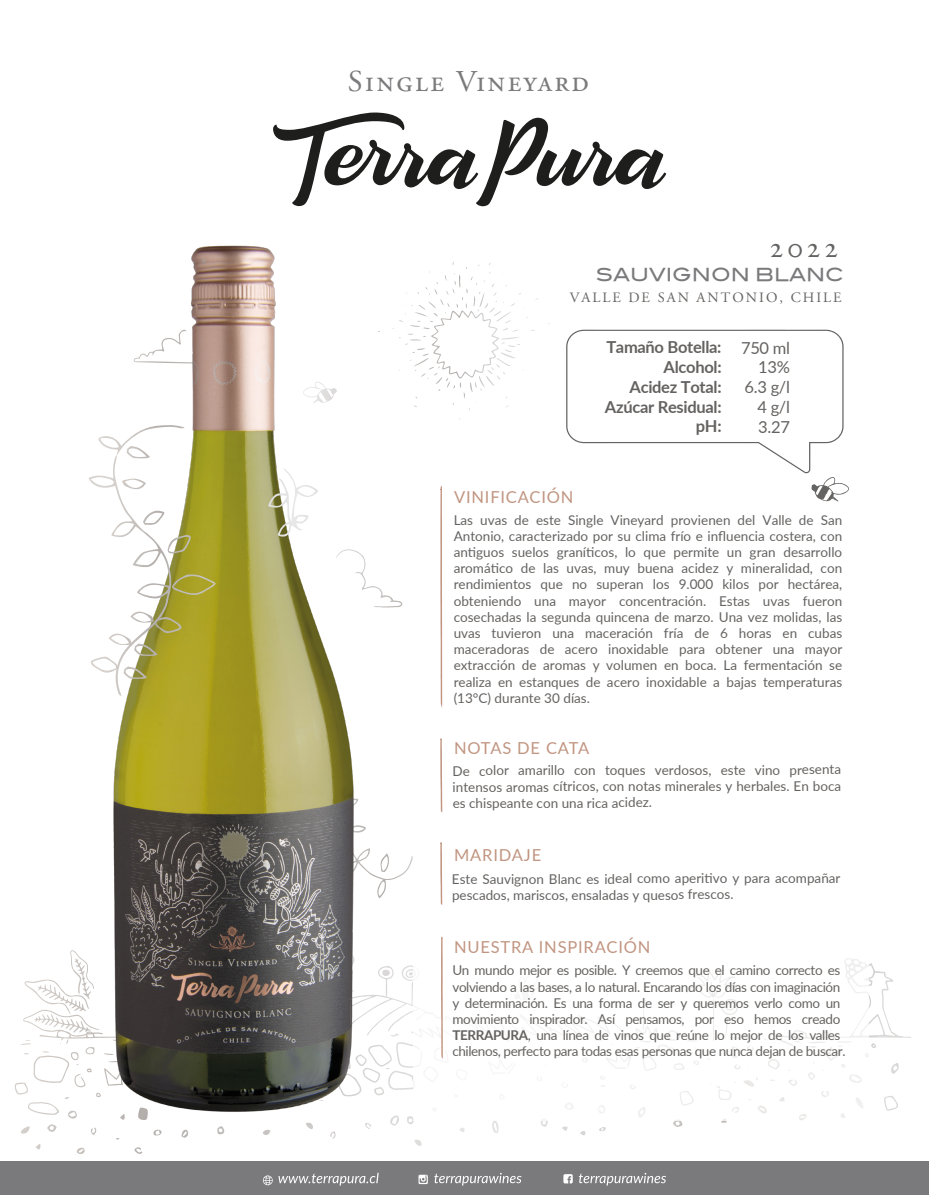
<style>
.page{position:relative;width:929px;height:1195px;background:#fff}
.page>*{position:absolute;margin:0;border:0;box-sizing:border-box;transform-origin:0 0}
.t1{font:30.45px "Adobe Garamond Regular SC";letter-spacing:.08em;color:#7a797b}
.t2{font:30.15px "Adobe Garamond Regular SC";color:#656361}
.t3{font:18px "Blair Md ITCTT Medium";color:#7a797b}
.t4{font:700 16.5px/19.8px "Lato";letter-spacing:-.02em;color:#656361;text-align:right}
.t5{font:16.5px "Lato";letter-spacing:.05em;color:#c19581}
.t6{font:16.5px/19.8px "Lato";letter-spacing:-.02em;color:#656361;text-align:right}
.t7{font:14.4px "Adobe Garamond Regular SC";letter-spacing:.14em;color:#656361}
.t8{font:13.5px/16.2px "Lato";letter-spacing:-.03em;color:#656361;text-align:justify}
.t9{font:13.5px/16.4px "Lato";letter-spacing:-.005em;color:#656361}
.s1{font-weight:700}
</style>
<div class="page">
<svg style="left:580px;top:1131px;width:5px;height:4px"></svg>
<svg style="left:562px;top:1126px;width:5px;height:5px"></svg>
<svg style="left:599px;top:963px;width:312px;height:168px"></svg>
<svg style="left:393px;top:600px;width:9px;height:7px"></svg>
<div style="left:414px;top:846px;width:454px;height:274px;background:#fff"></div>
<svg style="left:393px;top:262px;width:145px;height:148px"></svg>
<svg style="left:393px;top:856px;width:20px;height:24px"></svg>
<svg style="left:273px;top:112px;width:393px;height:95px"></svg>
<svg style="left:566px;top:330px;width:283px;height:171px"></svg>
<div style="left:0;top:1161px;width:928px;height:33px;background:#7a797b"></div>
<svg style="left:434px;top:1173px;width:87px;height:12px"></svg>
<svg style="left:418px;top:1174px;width:10px;height:10px"></svg>
<svg style="left:263px;top:1172px;width:115px;height:13px"></svg>
<svg style="left:578px;top:1172px;width:88px;height:13px"></svg>
<svg style="left:563px;top:1174px;width:9px;height:9px"></svg>
<img style="left:88px;top:245px;width:305px;height:690px">
<svg style="left:268px;top:467px;width:50px;height:71px"></svg>
<svg style="left:89px;top:425px;width:127px;height:272px"></svg>
<svg style="left:440px;top:486px;width:3px;height:222px"></svg>
<svg style="left:440px;top:738px;width:3px;height:75px"></svg>
<svg style="left:440px;top:842px;width:3px;height:63px"></svg>
<svg style="left:15px;top:935px;width:533px;height:219px"></svg>
<h1 class="t1" style="left:348px;top:65px;width:242px">Single Vineyard</h1>
<h2 class="t2" style="left:769px;top:231px;width:69px">2022</h2>
<h3 class="t3" style="left:596px;top:264px;width:249px">SAUVIGNON BLANC</h3>
<p class="t7" style="left:569px;top:289px;width:273px">VALLE DE SAN ANTONIO, CHILE</p>
<p class="t5" style="left:454px;top:485px;width:121px">VINIFICACIÓN</p>
<p class="t4" style="left:605px;top:336px;width:118px">Tamaño Botella:<br>Alcohol:<br>Acidez Total:<br>Azúcar Residual: pH:</p>
<p class="t6" style="left:741px;top:337px;width:50px">750 ml<br>13%<br>6.3 g/l<br>4 g/l<br>3.27</p>
<p class="t8" style="left:453px;top:511px;width:390px">Las uvas de este Single Vineyard provienen del Valle de San Antonio, caracterizado por su clima frío e influencia costera, con antiguos suelos graníticos, lo que permite un gran desarrollo aromático de las uvas, muy buena acidez y mineralidad, con rendimientos que no superan los 9.000 kilos por hectárea, obteniendo una mayor concentración. Estas uvas fueron cosechadas la segunda quincena de marzo. Una vez molidas, las uvas tuvieron una maceración fría de 6 horas en cubas maceradoras de acero inoxidable para obtener una mayor extracción de aromas y volumen en boca. La fermentación se realiza en estanques de acero inoxidable a bajas temperaturas (13°C) durante 30 días.</p>
<p class="t5" style="left:454px;top:736px;width:137px">NOTAS DE CATA</p>
<p class="t8" style="left:452px;top:761px;width:390px">De color amarillo con toques verdosos, este vino presenta intensos aromas cítricos, con notas minerales y herbales. En boca es chispeante con una rica acidez.</p>
<p class="t5" style="left:454px;top:842px;width:89px">MARIDAJE</p>
<p class="t9" style="left:452px;top:869px;width:390px">Este Sauvignon Blanc es ideal como aperitivo y para acompañar pescados, mariscos, ensaladas y quesos frescos.</p>
<p class="t5" style="left:454px;top:934px;width:198px">NUESTRA INSPIRACIÓN</p>
<p class="t8" style="left:452px;top:961px;width:394px;text-align:left">Un mundo mejor es posible. Y creemos que el camino correcto es volviendo a las bases, a lo natural. Encarando los días con imaginación y determinación. Es una forma de ser y queremos verlo como un movimiento inspirador. Así pensamos, por eso hemos creado <span class="s1">TERRAPURA</span>, una línea de vinos que reúne lo mejor de los valles chilenos, perfecto para todas esas personas que nunca dejan de buscar.</p>
</div>
